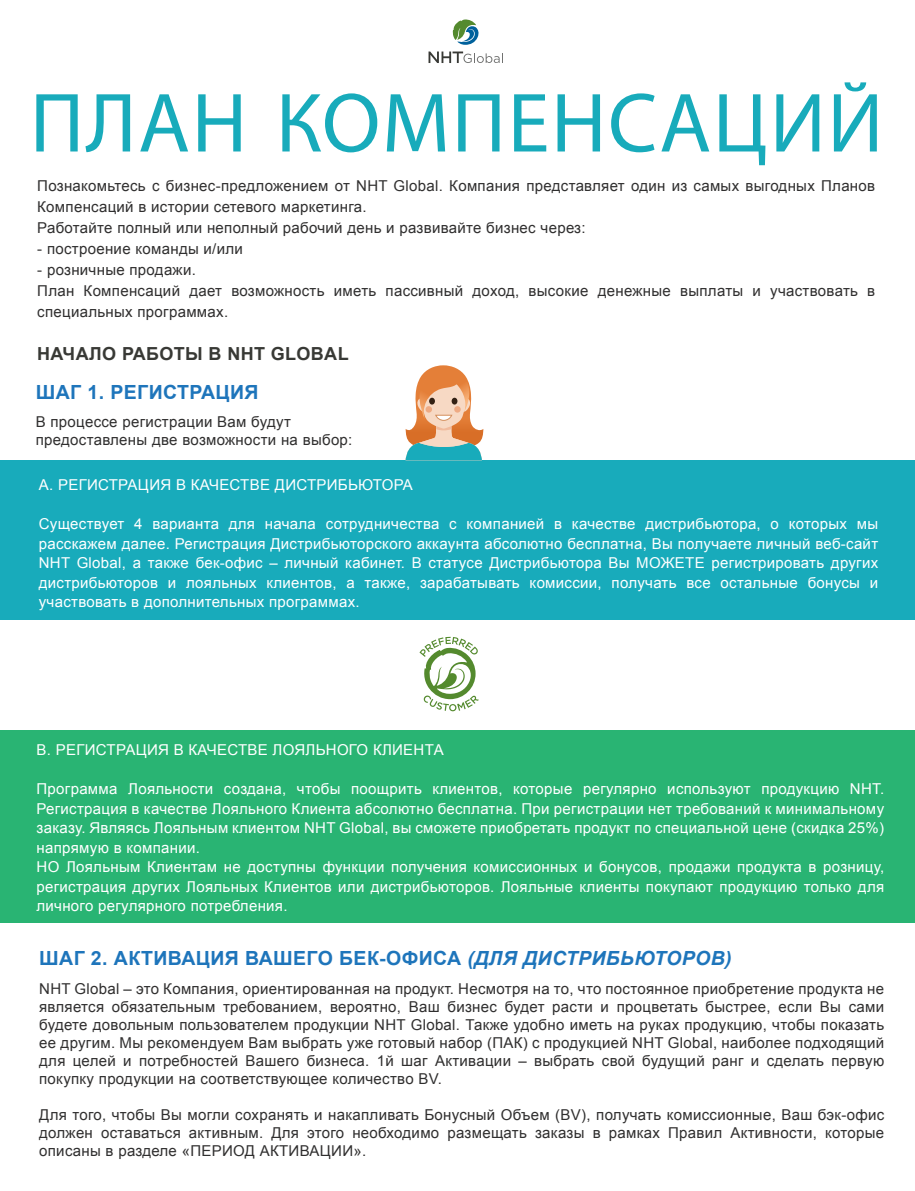
<style>
.page{position:relative;width:915px;height:1191px;background:#fff}
.page>*{position:absolute;margin:0;border:0;box-sizing:border-box;transform-origin:0 0}
.t1{font:84.75px "Myriad Pro";letter-spacing:.02em;color:#18abbb}
.t2{font:700 19.5px "Arial";letter-spacing:.02em;color:#1e75bb}
.t3{font:700 18px "Arial";letter-spacing:.02em;color:#383935}
.t4{font:15px/18px "Arial";letter-spacing:.02em;color:#302f2f}
.t5{font:15px/19.5px "Arial";letter-spacing:.02em;color:#fff;text-align:justify}
.s1{font-style:italic}
</style>
<div class="page">
<div style="left:0;top:460px;width:914px;height:160px;background:#18abbb"></div>
<div style="left:0;top:730px;width:914px;height:193px;background:#29b473"></div>
<svg style="left:405px;top:365px;width:78px;height:95px"></svg>
<svg style="left:419px;top:637px;width:60px;height:74px"></svg>
<svg style="left:452px;top:19px;width:27px;height:26px"></svg>
<svg style="left:428px;top:52px;width:72px;height:11px"></svg>
<h1 class="t1" style="left:30px;top:71px;width:854px">ПЛАН КОМПЕНСАЦИЙ</h1>
<p class="t4" style="left:37px;top:176px;width:839px;line-height:21px">Познакомьтесь с бизнес-предложением от NHT Global. Компания представляет один из самых выгодных Планов<br>Компенсаций в истории сетевого маркетинга.<br>Работайте полный или неполный рабочий день и развивайте бизнес через:</p>
<p class="t4" style="left:37px;top:240px;width:207px">- построение команды и/или</p>
<p class="t4" style="left:37px;top:260px;width:839px;line-height:21px">- розничные продажи.<br>План Компенсаций дает возможность иметь пассивный доход, высокие денежные выплаты и участвовать в специальных программах.</p>
<p class="t3" style="left:37px;top:341px;width:313px">НАЧАЛО РАБОТЫ В NHT GLOBAL</p>
<h2 class="t2" style="left:36px;top:379px;width:224px">ШАГ 1. РЕГИСТРАЦИЯ</h2>
<p class="t4" style="left:36px;top:413px;width:318px">В процессе регистрации Вам будут предоставлены две возможности на выбор:</p>
<p class="t5" style="left:39px;top:475px;width:375px">A. РЕГИСТРАЦИЯ В КАЧЕСТВЕ ДИСТРИБЬЮТОРА</p>
<p class="t5" style="left:39px;top:514px;width:840px">Существует 4 варианта для начала сотрудничества с компанией в качестве дистрибьютора, о которых мы расскажем далее. Регистрация Дистрибьюторского аккаунта абсолютно бесплатна, Вы получаете личный веб-сайт NHT Global, а также бек-офис – личный кабинет. В статусе Дистрибьютора Вы МОЖЕТЕ регистрировать других дистрибьюторов и лояльных клиентов, а также, зарабатывать комиссии, получать все остальные бонусы и участвовать в дополнительных программах.</p>
<p class="t5" style="left:36px;top:740px;width:408px">B. РЕГИСТРАЦИЯ В КАЧЕСТВЕ ЛОЯЛЬНОГО КЛИЕНТА</p>
<p class="t5" style="left:36px;top:779px;width:848px;text-align:left">Программа Лояльности создана, чтобы поощрить клиентов, которые регулярно используют продукцию NHT.<br>Регистрация в качестве Лояльного Клиента абсолютно бесплатна. При регистрации нет требований к минимальному заказу. Являясь Лояльным клиентом NHT Global, вы сможете приобретать продукт по специальной цене (скидка 25%) напрямую в компании.<br>НО Лояльным Клиентам не доступны функции получения комиссионных и бонусов, продажи продукта в розницу, регистрация других Лояльных Клиентов или дистрибьюторов. Лояльные клиенты покупают продукцию только для личного регулярного потребления.</p>
<h2 class="t2" style="left:39px;top:945px;width:693px">ШАГ 2. АКТИВАЦИЯ ВАШЕГО БЕК-ОФИСА <span class="s1">(ДЛЯ ДИСТРИБЬЮТОРОВ)</span></h2>
<p class="t4" style="left:39px;top:979px;width:846px;text-align:justify">NHT Global – это Компания, ориентированная на продукт. Несмотря на то, что постоянное приобретение продукта не является обязательным требованием, вероятно, Ваш бизнес будет расти и процветать быстрее, если Вы сами будете довольным пользователем продукции NHT Global. Также удобно иметь на руках продукцию, чтобы показать ее другим. Мы рекомендуем Вам выбрать уже готовый набор (ПАК) с продукцией NHT Global, наиболее подходящий для целей и потребностей Вашего бизнеса. 1й шаг Активации – выбрать свой будущий ранг и сделать первую покупку продукции на соответствующее количество BV.</p>
<p class="t4" style="left:39px;top:1105px;width:846px;text-align:justify">Для того, чтобы Вы могли сохранять и накапливать Бонусный Объем (BV), получать комиссионные, Ваш бэк-офис должен оставаться активным. Для этого необходимо размещать заказы в рамках Правил Активности, которые описаны в разделе «ПЕРИОД АКТИВАЦИИ».</p>
</div>
